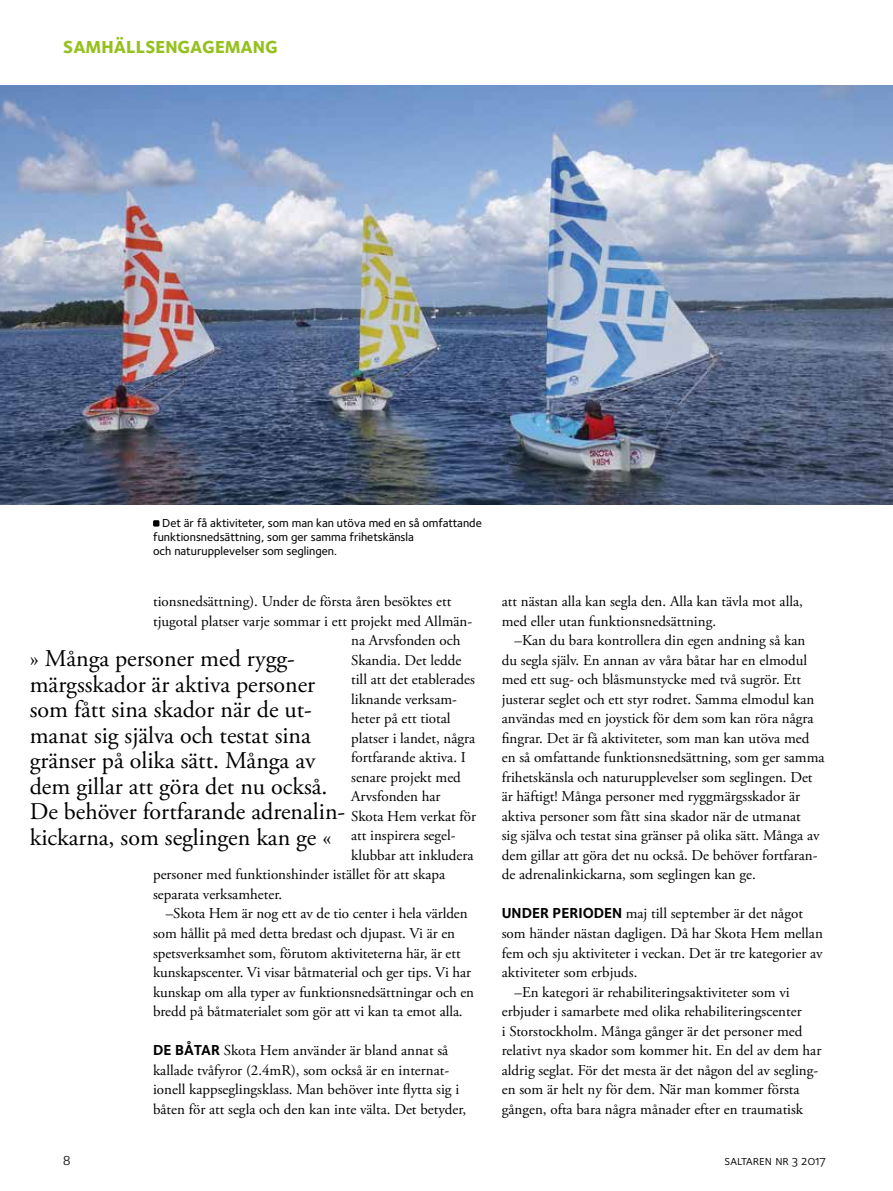
<style>
.page{position:relative;width:893px;height:1191px;background:#fff}
.page>*{position:absolute;margin:0;border:0;box-sizing:border-box;transform-origin:0 0}
.t1{font:24px/25.5px "Adobe Garamond Pro";color:#000}
.t2{font:18px "Foundry Sterling Extra Bold OSF";color:#95c11f}
.t3{font:15px/19.5px "Adobe Garamond Pro";color:#000}
.t4{font:13.5px "Foundry Sterling Book Expert";color:#000}
.t5{font:13.5px "Foundry Sterling";color:#000}
.t6{font:12px/14.4px "Foundry Sterling Medium OSF";color:#000}
.s1{font-family:"Foundry Sterling Bold Expert"}
</style>
<div class="page">
<img style="left:0;top:85px;width:893px;height:420px">
<svg style="left:153px;top:520px;width:6px;height:6px"></svg>
<p class="t2" style="left:63px;top:36px;width:216px">SAMHÄLLSENGAGEMANG</p>
<p class="t6" style="left:153px;top:515px;width:330px;text-indent:9px">Det är få aktiviteter, som man kan utöva med en så omfattande funktionsnedsättning, som ger samma frihetskänsla<br>och naturupplevelser som seglingen.</p>
<p class="t3" style="left:153px;top:592px;width:300px">tionsnedsättning). Under de första åren besöktes ett</p>
<p class="t3" style="left:153px;top:612px;width:321px">tjugotal platser varje sommar i ett projekt med Allmän-</p>
<p class="t3" style="left:351px;top:631px;width:111px">na Arvsfonden och</p>
<p class="t3" style="left:351px;top:651px;width:112px">Skandia. Det ledde</p>
<p class="t3" style="left:351px;top:670px;width:125px">till att det etablerades</p>
<p class="t3" style="left:351px;top:690px;width:107px">liknande verksam-</p>
<p class="t3" style="left:351px;top:709px;width:101px">heter på ett tiotal</p>
<p class="t3" style="left:351px;top:729px;width:126px">platser i landet, några</p>
<p class="t3" style="left:351px;top:748px;width:116px">fortfarande aktiva. I</p>
<p class="t3" style="left:351px;top:768px;width:111px">senare projekt med</p>
<p class="t3" style="left:351px;top:787px;width:91px">Arvsfonden har</p>
<p class="t3" style="left:351px;top:807px;width:126px">Skota Hem verkat för</p>
<p class="t3" style="left:351px;top:826px;width:106px">att inspirera segel-</p>
<p class="t3" style="left:351px;top:846px;width:124px">klubbar att inkludera</p>
<p class="t3" style="left:153px;top:865px;width:293px">personer med funktionshinder istället för att skapa</p>
<p class="t3" style="left:153px;top:885px;width:131px">separata verksamheter.</p>
<p class="t3" style="left:166px;top:904px;width:303px">–Skota Hem är nog ett av de tio center i hela världen</p>
<p class="t3" style="left:153px;top:924px;width:303px">som hållit på med detta bredast och djupast. Vi är en</p>
<p class="t3" style="left:153px;top:943px;width:309px">spetsverksamhet som, förutom aktiviteterna här, är ett</p>
<p class="t3" style="left:153px;top:963px;width:320px">kunskapscenter. Vi visar båtmaterial och ger tips. Vi har</p>
<p class="t3" style="left:153px;top:982px;width:323px">kunskap om alla typer av funktionsnedsättningar och en</p>
<p class="t3" style="left:153px;top:1002px;width:311px">bredd på båtmaterialet som gör att vi kan ta emot alla.</p>
<p class="t3" style="left:153px;top:1041px;width:315px"><span class="s1">DE BÅTAR</span> Skota Hem använder är bland annat så kallade tvåfyror (2.4mR), som också är en internat&shy;ionell kappseglingsklass. Man behöver inte flytta sig i båten för att segla och den kan inte välta. Det betyder,</p>
<p class="t1" style="left:30px;top:646px;width:317px">» Många personer med rygg&shy;märgsskador är aktiva personer som fått sina skador när de ut&shy;manat sig själva och testat sina gränser på olika sätt. Många av dem gillar att göra det nu också.<br>De behöver fortfarande adrenalin&shy;kickarna, som seglingen kan ge «</p>
<p class="t3" style="left:502px;top:592px;width:303px">att nästan alla kan segla den. Alla kan tävla mot alla, med eller utan funktionsnedsättning.</p>
<p class="t3" style="left:502px;top:631px;width:324px;text-indent:13px">–Kan du bara kontrollera din egen andning så kan<br>du segla själv. En annan av våra båtar har en elmodul med ett sug- och blåsmunstycke med två sugrör. Ett justerar seglet och ett styr rodret. Samma elmodul kan användas med en joystick för dem som kan röra några fingrar. Det är få aktiviteter, som man kan utöva med en så omfattande funktionsnedsättning, som ger samma frihetskänsla och naturupplevelser som seglingen. Det är häftigt! Många personer med ryggmärgsskador är aktiva personer som fått sina skador när de utmanat<br>sig själva och testat sina gränser på olika sätt. Många av dem gillar att göra det nu också. De behöver fortfaran&shy;de adrenalinkickarna, som seglingen kan ge.</p>
<p class="t3" style="left:502px;top:904px;width:303px"><span class="s1">UNDER PERIODEN</span> maj till september är det något</p>
<p class="t3" style="left:502px;top:924px;width:323px">som händer nästan dagligen. Då har Skota Hem mellan</p>
<p class="t3" style="left:502px;top:943px;width:322px">fem och sju aktiviteter i veckan. Det är tre kategorier av</p>
<p class="t3" style="left:502px;top:963px;width:137px">aktiviteter som erbjuds.</p>
<p class="t3" style="left:514px;top:982px;width:277px">–En kategori är rehabiliteringsaktiviteter som vi</p>
<p class="t3" style="left:502px;top:1002px;width:301px">erbjuder i samarbete med olika rehabiliteringscenter</p>
<p class="t3" style="left:502px;top:1021px;width:302px">i Storstockholm. Många gånger är det personer med</p>
<p class="t3" style="left:502px;top:1041px;width:321px">relativt nya skador som kommer hit. En del av dem har</p>
<p class="t3" style="left:502px;top:1060px;width:318px">aldrig seglat. För det mesta är det någon del av segling-</p>
<p class="t3" style="left:502px;top:1080px;width:299px">en som är helt ny för dem. När man kommer första</p>
<p class="t3" style="left:502px;top:1099px;width:303px">gången, ofta bara några månader efter en traumatisk</p>
<p class="t5" style="left:63px;top:1152px;width:10px">8</p>
<p class="t4" style="left:725px;top:1153px;width:103px">saltaren nr 3 2017</p>
</div>
